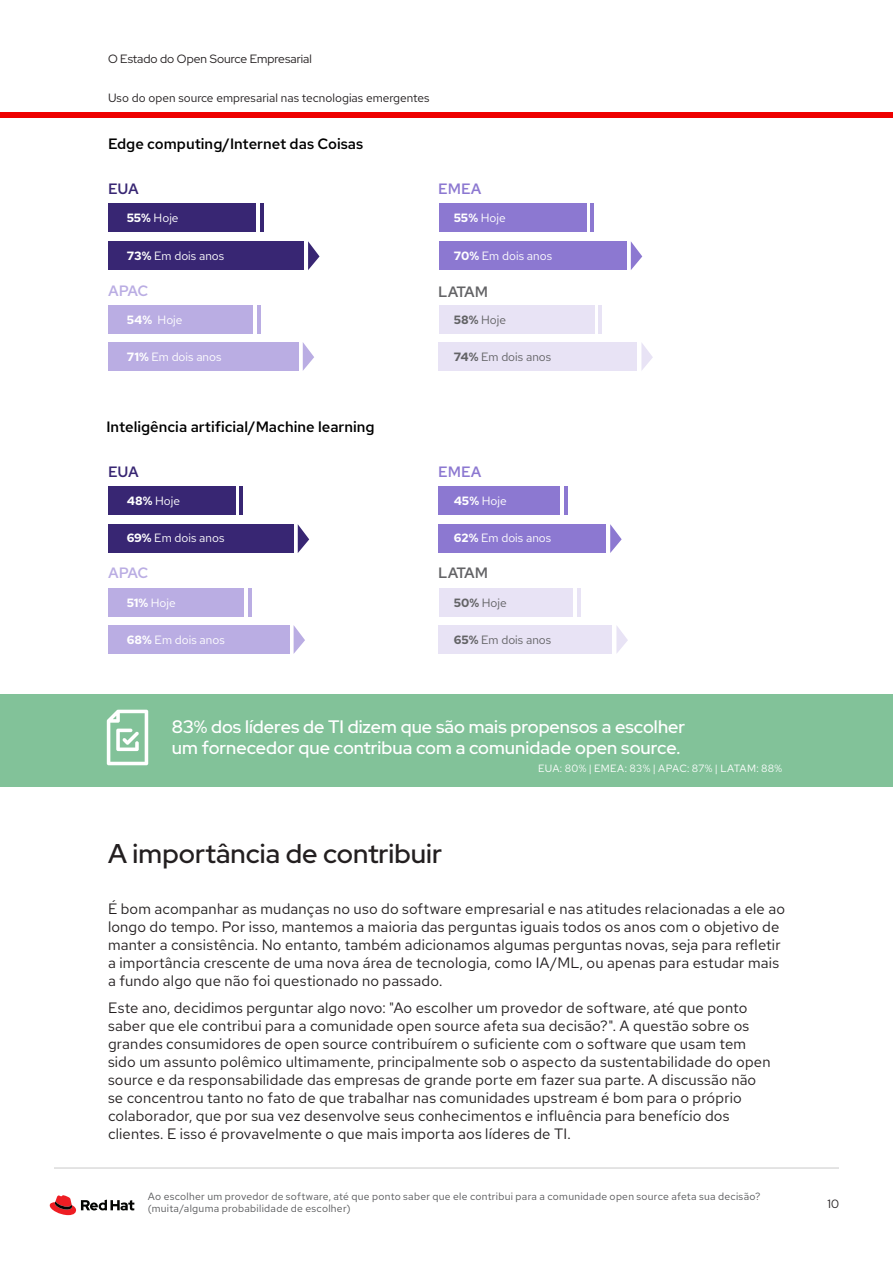
<style>
.page{position:relative;width:893px;height:1263px;background:#fff}
.page>*{position:absolute;margin:0;border:0;box-sizing:border-box;transform-origin:0 0}
.Header_-_Title{font:500 27px "Red Hat Display";color:#231f20}
.Header_-_Title-2{font:500 18px/21.6px "Red Hat Display";color:#fff}
.Main_-_Body{font:15px/18px "Red Hat Text";letter-spacing:.01em;color:#231f20}
.t1{font:500 15px "Red Hat Text";color:#000}
.t2{font:500 15px "Red Hat Text";letter-spacing:-.065em;color:#636366}
.t3{font:500 15px "Red Hat Text";color:#8c78d1}
.t4{font:500 15px "Red Hat Text";letter-spacing:-.04em;color:#baade3}
.t5{font:500 15px "Red Hat Text";letter-spacing:-.015em;color:#382673}
.t6{font:12px "Red Hat Text";color:#fff}
.t7{font:12px "Red Hat Text";color:#231f20}
.t8{font:12px "Red Hat Text";color:#636366}
.t9{font:12px "Red Hat Display";color:#231f20}
.Footer_-_Running_Foo{font:10.5px/12px "Red Hat Text";letter-spacing:.025em;color:#57585a}
.Footer_-_Running_Foo-2{font:10.5px "Red Hat Text";letter-spacing:.02em;color:#fff}
.s1{font-weight:700}
</style>
<div class="page">
<svg style="left:50px;top:1195px;width:84px;height:20px"></svg>
<hr style="left:54px;top:1168px;width:785px;height:1px;background:#c9c9c9">
<div style="left:108px;top:203px;width:147px;height:29px;background:#382673"></div>
<div style="left:108px;top:486px;width:127px;height:29px;background:#382673"></div>
<div style="left:439px;top:203px;width:147px;height:29px;background:#8c78d1"></div>
<div style="left:439px;top:486px;width:121px;height:29px;background:#8c78d1"></div>
<div style="left:108px;top:241px;width:196px;height:29px;background:#382673"></div>
<div style="left:108px;top:524px;width:185px;height:29px;background:#382673"></div>
<div style="left:439px;top:241px;width:187px;height:29px;background:#8c78d1"></div>
<div style="left:439px;top:524px;width:167px;height:29px;background:#8c78d1"></div>
<div style="left:108px;top:305px;width:145px;height:28px;background:#baade3"></div>
<div style="left:108px;top:587px;width:135px;height:29px;background:#baade3"></div>
<div style="left:108px;top:342px;width:190px;height:29px;background:#baade3"></div>
<div style="left:108px;top:625px;width:181px;height:29px;background:#baade3"></div>
<div style="left:439px;top:305px;width:155px;height:28px;background:#e8e3f5"></div>
<div style="left:439px;top:587px;width:133px;height:29px;background:#e8e3f5"></div>
<div style="left:439px;top:342px;width:198px;height:29px;background:#e8e3f5"></div>
<div style="left:439px;top:625px;width:173px;height:29px;background:#e8e3f5"></div>
<div style="left:0;top:112px;width:893px;height:6px;background:#e00"></div>
<div style="left:0;top:694px;width:893px;height:93px;background:#82c299"></div>
<svg style="left:107px;top:710px;width:41px;height:55px"></svg>
<svg style="left:308px;top:241px;width:12px;height:29px"></svg>
<svg style="left:298px;top:524px;width:11px;height:29px"></svg>
<svg style="left:303px;top:342px;width:11px;height:29px"></svg>
<svg style="left:641px;top:343px;width:12px;height:28px"></svg>
<svg style="left:631px;top:241px;width:11px;height:29px"></svg>
<hr style="left:260px;top:203px;width:3px;height:29px;background:#382673">
<hr style="left:239px;top:486px;width:4px;height:29px;background:#382673">
<hr style="left:257px;top:305px;width:4px;height:28px;background:#baade3">
<hr style="left:599px;top:305px;width:3px;height:28px;background:#e8e3f5">
<hr style="left:591px;top:203px;width:3px;height:29px;background:#8c78d1">
<svg style="left:610px;top:524px;width:12px;height:29px"></svg>
<svg style="left:616px;top:626px;width:12px;height:27px"></svg>
<svg style="left:294px;top:626px;width:11px;height:27px"></svg>
<hr style="left:564px;top:486px;width:4px;height:29px;background:#8c78d1">
<hr style="left:577px;top:588px;width:3px;height:28px;background:#e8e3f5">
<hr style="left:248px;top:588px;width:3px;height:28px;background:#baade3">
<p class="t9" style="left:108px;top:51px;width:205px">O Estado do Open Source Empresarial</p>
<p class="t7" style="left:108px;top:90px;width:323px">Uso do open source empresarial nas tecnologias emergentes</p>
<p class="t1" style="left:108px;top:133px;width:257px">Edge computing/Internet das Coisas</p>
<p class="t5" style="left:108px;top:179px;width:32px">EUA</p>
<p class="t3" style="left:438px;top:179px;width:45px">EMEA</p>
<p class="t6" style="left:127px;top:210px;width:53px"><span class="s1">55%</span> Hoje</p>
<p class="t6" style="left:454px;top:210px;width:53px"><span class="s1">55%</span> Hoje</p>
<p class="t6" style="left:127px;top:248px;width:99px"><span class="s1">73%</span> Em dois anos</p>
<p class="t6" style="left:454px;top:248px;width:100px"><span class="s1">70%</span> Em dois anos</p>
<p class="t4" style="left:108px;top:280px;width:42px">APAC</p>
<p class="t2" style="left:438px;top:282px;width:52px">LATAM</p>
<p class="t6" style="left:127px;top:311px;width:57px"><span class="s1">54%</span> Hoje</p>
<p class="t8" style="left:454px;top:311px;width:54px"><span class="s1">58%</span> Hoje</p>
<p class="t6" style="left:127px;top:349px;width:96px"><span class="s1">71%</span> Em dois anos</p>
<p class="t8" style="left:454px;top:349px;width:99px"><span class="s1">74%</span> Em dois anos</p>
<p class="t1" style="left:106px;top:417px;width:270px">Inteligência artificial/Machine learning</p>
<p class="t5" style="left:108px;top:462px;width:32px">EUA</p>
<p class="t3" style="left:438px;top:462px;width:45px">EMEA</p>
<p class="t6" style="left:127px;top:493px;width:55px"><span class="s1">48%</span> Hoje</p>
<p class="t6" style="left:454px;top:493px;width:54px"><span class="s1">45%</span> Hoje</p>
<p class="t6" style="left:127px;top:529px;width:99px"><span class="s1">69%</span> Em dois anos</p>
<p class="t6" style="left:454px;top:529px;width:99px"><span class="s1">62%</span> Em dois anos</p>
<p class="t4" style="left:108px;top:563px;width:42px">APAC</p>
<p class="t2" style="left:438px;top:563px;width:52px">LATAM</p>
<p class="t6" style="left:127px;top:594px;width:51px"><span class="s1">51%</span> Hoje</p>
<p class="t8" style="left:454px;top:595px;width:55px"><span class="s1">50%</span> Hoje</p>
<p class="t6" style="left:127px;top:631px;width:100px"><span class="s1">68%</span> Em dois anos</p>
<p class="t8" style="left:454px;top:632px;width:99px"><span class="s1">65%</span> Em dois anos</p>
<p class="Header_-_Title-2" style="left:172px;top:715px;width:515px">83% dos líderes de TI dizem que são mais propensos a escolher um fornecedor que contribua com a comunidade open source.</p>
<p class="Header_-_Title" style="left:108px;top:835px;width:336px">A importância de contribuir</p>
<p class="Footer_-_Running_Foo-2" style="left:538px;top:762px;width:245px">EUA: 80% | EMEA: 83% | APAC: 87% | LATAM: 88%</p>
<p class="Main_-_Body" style="left:108px;top:899px;width:678px">É bom acompanhar as mudanças no uso do software empresarial e nas atitudes relacionadas a ele ao longo do tempo. Por isso, mantemos a maioria das perguntas iguais todos os anos com o objetivo de manter a consistência. No entanto, também adicionamos algumas perguntas novas, seja para refletir a importância crescente de uma nova área de tecnologia, como IA/ML, ou apenas para estudar mais a fundo algo que não foi questionado no passado.</p>
<p class="Main_-_Body" style="left:108px;top:998px;width:664px">Este ano, decidimos perguntar algo novo: "Ao escolher um provedor de software, até que ponto saber que ele contribui para a comunidade open source afeta sua decisão?". A questão sobre os grandes consumidores de open source contribuírem o suficiente com o software que usam tem sido um assunto polêmico ultimamente, principalmente sob o aspecto da sustentabilidade do open source e da responsabilidade das empresas de grande porte em fazer sua parte. A discussão não se concentrou tanto no fato de que trabalhar nas comunidades upstream é bom para o próprio colaborador, que por sua vez desenvolve seus conhecimentos e influência para benefício dos clientes. E isso é provavelmente o que mais importa aos líderes de TI.</p>
<p class="Footer_-_Running_Foo" style="left:148px;top:1189px;width:614px">Ao escolher um provedor de software, até que ponto saber que ele contribui para a comunidade open source afeta sua decisão? (muita/alguma probabilidade de escolher)</p>
<p class="t9" style="left:828px;top:1196px;width:13px">10</p>
</div>
